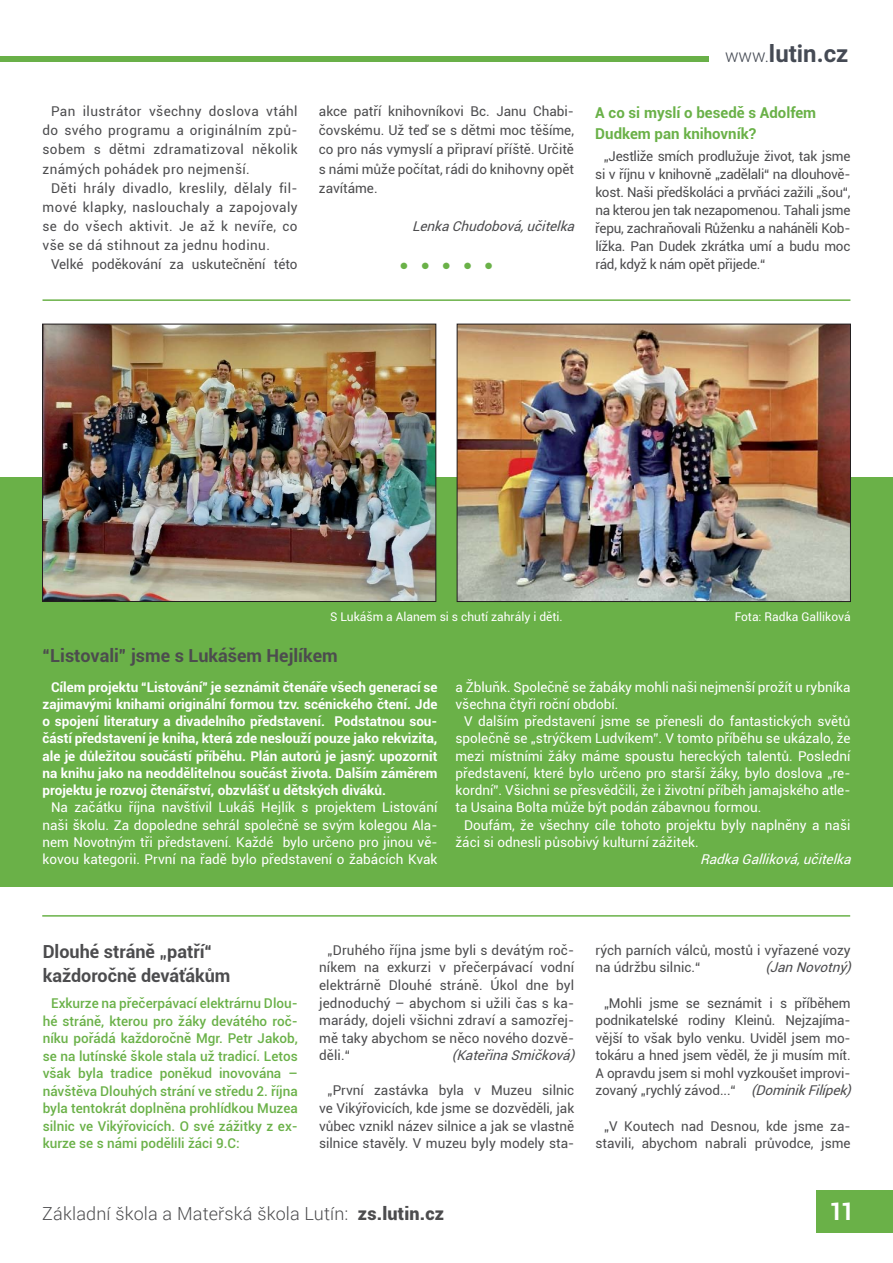
<style>
.page{position:relative;width:893px;height:1263px;background:#fff}
.page>*{position:absolute;margin:0;border:0;box-sizing:border-box;transform-origin:0 0}
.t1{font:700 24px "Roboto";color:#454a54}
.t2{font:700 24px "Roboto";color:#fff}
.t3{font:700 18px/24.2px "Roboto";color:#4c4c4e}
.t4{font:300 18px "Roboto";letter-spacing:.01em;color:#4c4c4e}
.t5{font:700 15px/21.6px "Roboto";color:#6ab148}
.t6{font:13.5px/17.5px "Roboto";color:#4c4c4e;text-align:justify}
.t7{font:13.5px/17.2px "Roboto";color:#fff;text-align:justify}
.t8{font:700 13.5px/17.2px "Roboto";color:#fff;text-align:justify}
.t9{font:500 13.5px/17.4px "Roboto";color:#6ab148;text-align:justify}
.t10{font:italic 13.5px "Roboto";color:#4c4c4e}
.t11{font:italic 13.5px "Roboto";color:#fff}
.t12{font:12px "Roboto";color:#fff}
.t13{font:9px "Zapf Dingbats Itc LOT";color:#6ab148}
.s1{font-weight:300;font-size:18px}
.s2{font-style:italic}
.s3{font-weight:900}
</style>
<div class="page">
<div style="left:816px;top:1191px;width:77px;height:42px;background:#6ab148"></div>
<div style="left:0;top:57px;width:709px;height:5px;background:#69b048"></div>
<hr style="left:43px;top:299px;width:807px;height:2px;background:#6ab148">
<div style="left:0;top:477px;width:893px;height:410px;background:#6ab148"></div>
<img style="left:44px;top:326px;width:390px;height:274px">
<div style="left:42px;top:324px;width:394px;height:278px;border:1px solid #231f20"></div>
<img style="left:459px;top:326px;width:390px;height:274px">
<div style="left:457px;top:324px;width:394px;height:278px;border:1px solid #231f20"></div>
<hr style="left:42px;top:915px;width:808px;height:2px;background:#6ab148">
<p class="t6" style="left:43px;top:102px;width:257px;line-height:19px;text-indent:9px">Pan ilustrátor všechny doslova vtáhl do svého programu a originálním způ&shy;sobem s dětmi zdramatizoval několik známých pohádek pro nejmenší.</p>
<p class="t6" style="left:43px;top:178px;width:257px;line-height:19px;text-indent:9px">Děti hrály divadlo, kreslily, dělaly fil&shy;mové klapky, naslouchaly a zapojovaly se do všech aktivit. Je až k nevíře, co vše se dá stihnout za jednu hodinu.</p>
<p class="t6" style="left:51px;top:255px;width:248px">Velké poděkování za uskutečnění této</p>
<p class="t6" style="left:319px;top:102px;width:257px;line-height:19px">akce patří knihovníkovi Bc. Janu Chabi&shy;čovskému. Už teď se s dětmi moc těšíme, co pro nás vymyslí a připraví příště. Určitě s námi může počítat, rádi do knihovny opět zavítáme.</p>
<p class="t10" style="left:412px;top:218px;width:168px">LenkaChudobová,učitelka</p>
<p class="t13" style="left:485px;top:261px;width:9px">●</p>
<h1 class="t1" style="left:725px;top:40px;width:125px"><span class="s1">www.</span>lutin.cz</h1>
<p class="t5" style="left:595px;top:102px;width:222px">A co si myslí o besedě s Adolfem<br>Dudkem pan knihovník?</p>
<p class="t6" style="left:595px;top:148px;width:257px;text-indent:9px">„Jestliže smích prodlužuje život, tak jsme si v říjnu v knihovně „zadělali“ na dlouhově&shy;kost. Naši předškoláci a prvňáci zažili „šou“, na kterou jen tak nezapomenou. Tahali jsme řepu, zachraňovali Růženku a naháněli Kob&shy;lížka. Pan Dudek zkrátka umí a budu moc rád, když k nám opět přijede.“</p>
<p class="t12" style="left:330px;top:610px;width:234px">S Lukášm a Alanem si s chutí zahrály i děti.</p>
<p class="t12" style="left:735px;top:610px;width:117px">Fota: Radka Galliková</p>
<h2 class="t3" style="left:43px;top:644px;width:297px">“Listovali” jsme s Lukášem Hejlíkem</h2>
<p class="t8" style="left:43px;top:678px;width:396px;text-indent:9px">Cílem projektu “Listování” je seznámit čtenáře všech generací se zajimavými knihami originální formou tzv. scénického čtení. Jde o spojení literatury a divadelního představení. Podstatnou sou&shy;částí představení je kniha, která zde neslouží pouze jako rekvizita, ale je důležitou součástí příběhu. Plán autorů je jasný: upozornit na knihu jako na neoddělitelnou součást života. Dalším záměrem projektu je rozvoj čtenářství, obzvlášť u dětských diváků.</p>
<p class="t7" style="left:43px;top:799px;width:396px;text-indent:9px">Na začátku října navštívil Lukáš Hejlík s projektem Listování naši školu. Za dopoledne sehrál společně se svým kolegou Ala&shy;nem Novotným tři představení. Každé bylo určeno pro jinou vě&shy;kovou kategorii. První na řadě bylo představení o žabácích Kvak</p>
<p class="t7" style="left:455px;top:678px;width:396px">a Žbluňk. Společně se žabáky mohli naši nejmenší prožít u rybníka všechna čtyři roční období.</p>
<p class="t7" style="left:455px;top:713px;width:396px;text-indent:9px">V dalším představení jsme se přenesli do fantastických světů společně se „strýčkem Ludvíkem”. V tomto příběhu se ukázalo, že mezi místními žáky máme spoustu hereckých talentů. Poslední představení, které bylo určeno pro starší žáky, bylo doslova „re&shy;kordní”. Všichni se přesvědčili, že i životní příběh jamajského atle&shy;ta Usaina Bolta může být podán zábavnou formou.</p>
<p class="t7" style="left:455px;top:816px;width:396px;text-indent:9px">Doufám, že všechny cíle tohoto projektu byly naplněny a naši žáci si odnesli působivý kulturní zážitek.</p>
<p class="t11" style="left:700px;top:851px;width:156px">RadkaGalliková,učitelka</p>
<h2 class="t3" style="left:43px;top:940px;width:189px">Dlouhé stráně „patří“ každoročně deváťákům</h2>
<p class="t9" style="left:43px;top:995px;width:257px;text-indent:9px">Exkurze na přečerpávací elektrárnu Dlou&shy;hé stráně, kterou pro žáky devátého roč&shy;níku pořádá každoročně Mgr. Petr Jakob, se na lutínské škole stala už tradicí. Letos však byla tradice poněkud inovována – návštěva Dlouhých strání ve středu 2. října byla tentokrát doplněna prohlídkou Muzea silnic ve Vikýřovicích. O své zážitky z ex&shy;kurze se s námi podělili žáci 9.C:</p>
<p class="t6" style="left:319px;top:941px;width:257px;text-indent:9px">„Druhého října jsme byli s devátým roč&shy;níkem na exkurzi v přečerpávací vodní elektrárně Dlouhé stráně. Úkol dne byl jednoduchý – abychom si užili čas s ka&shy;marády, dojeli všichni zdraví a samozřej&shy;mě taky abychom se něco nového dozvě&shy;děli.“</p>
<p class="t10" style="left:452px;top:1048px;width:124px">(KateřinaSmičková)</p>
<p class="t6" style="left:319px;top:1082px;width:257px;text-indent:9px">„První zastávka byla v Muzeu silnic ve Vikýřovicích, kde jsme se dozvěděli, jak vůbec vznikl název silnice a jak se vlastně silnice stavěly. V muzeu byly modely sta-</p>
<p class="t6" style="left:595px;top:941px;width:257px">rých parních válců, mostů i vyřazené vozy na údržbu silnic.“</p>
<p class="t10" style="left:765px;top:960px;width:87px">(JanNovotný)</p>
<p class="t6" style="left:595px;top:994px;width:257px;text-indent:9px">„Mohli jsme se seznámit i s příběhem podnikatelské rodiny Kleinů. Nejzajíma&shy;vější to však bylo venku. Uviděl jsem mo&shy;tokáru a hned jsem věděl, že ji musím mít.<br>A opravdu jsem si mohl vyzkoušet improvi&shy;zovaný „rychlý závod...“ <span class="s2">(DominikFilípek)</span></p>
<p class="t6" style="left:595px;top:1117px;width:257px;text-align:right">„V Koutech nad Desnou, kde jsme za&shy;stavili, abychom nabrali průvodce, jsme</p>
<h2 class="t4" style="left:42px;top:1201px;width:403px">Základní škola a Mateřská škola Lutín: <span class="s3">zs.lutin.cz</span></h2>
<h1 class="t2" style="left:829px;top:1197px;width:27px">11</h1>
</div>
